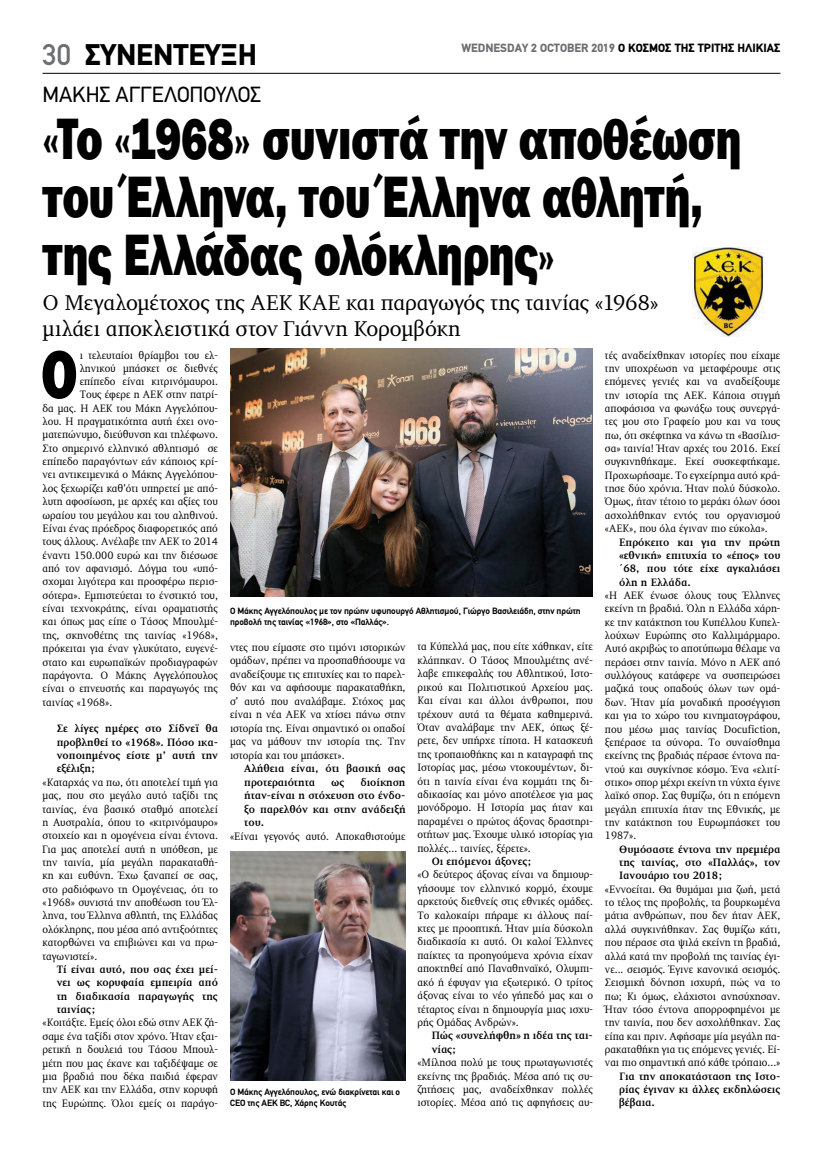
<style>
.page{position:relative;width:823px;height:1149px;background:#fff}
.page>*{position:absolute;margin:0;border:0;box-sizing:border-box;transform-origin:0 0}
.t1{font:800 70.4px "Franklin Gothic";color:#000;scale:.75 1}
.t2{font:800 60px/58px "Franklin Gothic";letter-spacing:-.01em;color:#000;scale:.75 1}
.t3{font:900 30px "PF Din Text";color:#000}
.t4{font:22px/26.4px "PF Diplomat";letter-spacing:-.01em;color:#000}
.t5{font:22px "PF Din Text";letter-spacing:-.01em;color:#000}
.t6{font:900 12px "PF Din Text";color:#000}
.t7{font:11px/13.4px "PF Diplomat";color:#000;text-align:justify;scale:.95 1}
.t8{font:700 11px/13.4px "PF Diplomat";color:#000;text-align:justify;scale:.95 1}
.t9{font:700 9.2px/11px "PF Din Text";letter-spacing:-.01em;color:#000}
.s1{color:#6d6e71}
.s2{font-weight:500;color:#6d6e71}
</style>
<div class="page">
<hr style="left:43px;top:73px;width:737px;height:1px;background:#000">
<img style="left:230px;top:349px;width:362px;height:247px">
<img style="left:230px;top:851px;width:175px;height:229px">
<img style="left:692px;top:247px;width:72px;height:89px">
<p class="t6" style="left:461px;top:40px;width:320px"><span class="s1">WEDNESDAY 2 OCTOBER 2019</span> O ΚΟΣΜΟΣ ΤΗΣ ΤΡΙΤΗΣ ΗΛΙΚΙΑΣ</p>
<h3 class="t3" style="left:43px;top:37px;width:216px"><span class="s2">30</span> ΣΥΝΕΝΤΕΥΞΗ</h3>
<h3 class="t5" style="left:43px;top:82px;width:220px">ΜΑΚΗΣ ΑΓΓΕΛΟΠΟΥΛΟΣ</h3>
<h2 class="t2" style="left:43px;top:110px;width:933px">«Το «1968» συνιστά την αποθέωση του Έλληνα, του Έλληνα αθλητή, της Ελλάδας ολόκληρης»</h2>
<h3 class="t4" style="left:43px;top:290px;width:617px">O Μεγαλοµέτοχος της ΑΕΚ ΚΑΕ και παραγωγός της ταινίας «1968» µιλάει αποκλειστικά στον Γιάννη Κοροµβόκη</h3>
<h1 class="t1" style="left:41px;top:329px;width:50px">Ο</h1>
<p class="t7" style="left:80px;top:348px;width:147px">ι τελευταίοι θρίαµβοι του ελ-</p>
<p class="t7" style="left:80px;top:361px;width:147px">ληνικού µπάσκετ σε διεθνές</p>
<p class="t7" style="left:80px;top:375px;width:147px">επίπεδο είναι κιτρινόµαυροι.</p>
<p class="t7" style="left:80px;top:388px;width:147px">Τους έφερε η ΑΕΚ στην πατρί-</p>
<p class="t7" style="left:43px;top:401px;width:186px">δα µας. Η ΑΕΚ του Μάκη Αγγελόπου-</p>
<p class="t7" style="left:43px;top:415px;width:186px">λου. Η πραγµατικότητα αυτή έχει ονο-</p>
<p class="t7" style="left:43px;top:428px;width:186px">µατεπώνυµο, διεύθυνση και τηλέφωνο.</p>
<p class="t7" style="left:43px;top:441px;width:186px">Στο σηµερινό ελληνικό αθλητισµό σε</p>
<p class="t7" style="left:43px;top:455px;width:186px">επίπεδο παραγόντων εάν κάποιος κρί-</p>
<p class="t7" style="left:43px;top:468px;width:186px">νει αντικειµενικά ο Μάκης Αγγελόπου-</p>
<p class="t7" style="left:43px;top:481px;width:186px">λος ξεχωρίζει καθ’ότι υπηρετεί µε από-</p>
<p class="t7" style="left:43px;top:495px;width:186px">λυτη αφοσίωση, µε αρχές και αξίες του</p>
<p class="t7" style="left:43px;top:508px;width:186px">ωραίου του µεγάλου και του αληθινού.</p>
<p class="t7" style="left:43px;top:521px;width:186px">Είναι ένας πρόεδρος διαφορετικός από</p>
<p class="t7" style="left:43px;top:535px;width:186px">τους άλλους. Ανέλαβε την ΑΕΚ το 2014</p>
<p class="t7" style="left:43px;top:548px;width:186px">έναντι 150.000 ευρώ και την διέσωσε</p>
<p class="t7" style="left:43px;top:561px;width:186px">από τον αφανισµό. ∆όγµα του «υπό-</p>
<p class="t7" style="left:43px;top:575px;width:186px">σχοµαι λιγότερα και προσφέρω περισ-</p>
<p class="t7" style="left:43px;top:588px;width:186px">σότερα». Εµπιστεύεται το ένστικτό του,</p>
<p class="t7" style="left:43px;top:601px;width:186px">είναι τεχνοκράτης, είναι οραµατιστής</p>
<p class="t7" style="left:43px;top:615px;width:186px">και όπως µας είπε ο Τάσος Μπουλµέ-</p>
<p class="t7" style="left:43px;top:628px;width:186px">της, σκηνοθέτης της ταινίας «1968»,</p>
<p class="t7" style="left:43px;top:642px;width:186px">πρόκειται για έναν γλυκύτατο, ευγενέ-</p>
<p class="t7" style="left:43px;top:655px;width:186px">στατο και ευρωπαϊκών προδιαγραφών</p>
<p class="t7" style="left:43px;top:668px;width:186px">παράγοντα. Ο Μάκης Αγγελόπουλος</p>
<p class="t7" style="left:43px;top:682px;width:186px">είναι ο επνευστής και παραγωγός της</p>
<p class="t7" style="left:43px;top:695px;width:75px">ταινίας «1968».</p>
<p class="t8" style="left:57px;top:722px;width:171px">Σε λίγες ηµέρες στο Σίδνεϊ θα προβληθεί το «1968». Πόσο ικα&shy;νοποιηµένος είστε µ’ αυτή την εξέλιξη;</p>
<p class="t7" style="left:43px;top:775px;width:186px">«Καταρχάς να πω, ότι αποτελεί τιµή για µας, που στο µεγάλο αυτό ταξίδι της ταινίας, ένα βασικό σταθµό αποτελεί η Αυστραλία, όπου το «κιτρινόµαυρο» στοιχείο και η οµογένεια είναι έντονα.<br>Για µας αποτελεί αυτή η υπόθεση, µε την ταινία, µία µεγάλη παρακαταθή&shy;κη και ευθύνη. Έχω ξαναπεί σε σας, στο ραδιόφωνο τη Οµογένειας, ότι το «1968» συνιστά την αποθέωση του Έλ&shy;ληνα, του Έλληνα αθλητή, της Ελλάδας ολόκληρης, που µέσα από αντιξοότητες κατορθώνει να επιβιώνει και να πρω&shy;ταγωνιστεί».</p>
<p class="t8" style="left:57px;top:962px;width:171px">Τί είναι αυτό, που σας έχει µεί&shy;νει ως κορυφαία εµπειρία από τη διαδικασία παραγωγής της ταινίας;</p>
<p class="t7" style="left:43px;top:1015px;width:186px">«Κοιτάξτε. Εµείς όλοι εδώ στην ΑΕΚ ζή&shy;σαµε ένα ταξίδι στον χρόνο. Ήταν εξαι&shy;ρετική η δουλειά του Τάσου Μπουλ&shy;µέτη που µας έκανε και ταξιδέψαµε σε µια βραδιά που δέκα παιδιά έφεραν την ΑΕΚ και την Ελλάδα, στην κορυφή της Ευρώπης. Όλοι εµείς οι παράγο-</p>
<p class="t9" style="left:230px;top:605px;width:352px">Ο Μάκης Αγγελόπουλος µε τον πρώην υφυπουργό Αθλητισµού, Γιώργο Βασιλειάδη, στην πρώτη προβολή της ταινίας «1968», στο «Παλλάς».</p>
<p class="t7" style="left:230px;top:640px;width:186px">ντες που είµαστε στο τιµόνι ιστορικών οµάδων, πρέπει να προσπαθήσουµε να αναδείξουµε τις επιτυχίες και το παρελ&shy;θόν και να αφήσουµε παρακαταθήκη, σ’ αυτό που αναλάβαµε. Στόχος µας είναι η νέα ΑΕΚ να χτίσει πάνω στην ιστορία της. Είναι σηµαντικό οι οπαδοί µας να µάθουν την ιστορία της. Την ιστορία και του µπάσκετ».</p>
<p class="t8" style="left:244px;top:761px;width:171px">Αλήθεια είναι, ότι βασική σας προτεραιότητα</p>
<p class="t8" style="left:244px;top:775px;width:171px;text-indent:116px">διοίκηση ήταν-είναι η στόχευση στο ένδο&shy;ξο παρελθόν και στην ανάδειξή του.</p>
<p class="t7" style="left:230px;top:829px;width:186px">«Είναι γεγονός αυτό. Αποκαθιστούµε</p>
<p class="t8" style="left:331px;top:775px;width:16px">ως</p>
<p class="t9" style="left:230px;top:1086px;width:171px">Ο Μάκης Αγγελόπουλος, ενώ διακρίνεται και ο<br>CEO της ΑΕΚ BC, Χάρης Κουτάς</p>
<p class="t7" style="left:417px;top:640px;width:186px">τα Κύπελλά µας, που είτε χάθηκαν, είτε κλάπηκαν. Ο Τάσος Μπουλµέτης ανέ&shy;λαβε επικεφαλής του Αθλητικού, Ιστο&shy;ρικού και Πολιτιστικού Αρχείου µας.<br>Και είναι και άλλοι άνθρωποι, που τρέχουν αυτά τα θέµατα καθηµερινά.<br>Όταν αναλάβαµε την ΑΕΚ, όπως ξέ&shy;ρετε, δεν υπήρχε τίποτα. Η κατασκευή της τροπαιοθήκης και η καταγραφή της Ιστορίας µας, µέσω ντοκουµέντων, δι&shy;ότι η ταινία είναι ένα κοµµάτι της δι&shy;αδικασίας και µόνο αποτέλεσε για µας µονόδροµο. Η Ιστορία µας ήταν και παραµένει ο πρώτος άξονας δραστηρι&shy;οτήτων µας. Έχουµε υλικό ιστορίας για πολλές... ταινίες, ξέρετε».</p>
<p class="t8" style="left:431px;top:854px;width:106px">Οι επόµενοι άξονες;</p>
<p class="t7" style="left:417px;top:868px;width:186px">«Ο δεύτερος άξονας είναι να δηµιουρ&shy;γήσουµε τον ελληνικό κορµό, έχουµε αρκετούς διεθνείς στις εθνικές οµάδες.<br>Το καλοκαίρι πήραµε κι άλλους παί&shy;κτες µε προοπτική. Ήταν µιία δύσκολη διαδικασία κι αυτό. Οι καλοί Έλληνες παίκτες τα προηγούµενα χρόνια είχαν αποκτηθεί από Παναθηναϊκό, Ολυµπι&shy;ακό ή έφυγαν για εξωτερικό. Ο τρίτος άξονας είναι το νέο γήπεδό µας και ο τέταρτος είναι η δηµιουργία µιας ισχυ&shy;ρής Οµάδας Ανδρών».</p>
<p class="t8" style="left:431px;top:1028px;width:171px">Πώς «συνελήφθη» η ιδέα της ται&shy;νίας;</p>
<p class="t7" style="left:417px;top:1055px;width:186px">«Μίλησα πολύ µε τους πρωταγωνιστές εκείνης της βραδιάς. Μέσα από τις συ&shy;ζητήσεις µας, αναδείχθηκαν πολλές ιστορίες. Μέσα από τις αφηγήσεις αυ-</p>
<p class="t7" style="left:604px;top:348px;width:186px">τές αναδείχθηκαν ιστορίες που είχαµε την υποχρέωση να µεταφέρουµε στις επόµενες γενιές και να αναδείξουµε την ιστορία της ΑΕΚ. Κάποια στιγµή αποφάσισα να φωνάξω τους συνεργά&shy;τες µου στο Γραφείο µου και να τους πω, ότι σκέφτηκα να κάνω τη «Βασίλισ&shy;σα» ταινία! Ήταν αρχές του 2016. Εκεί συγκινηθήκαµε. Εκεί συσκεφτήκαµε.<br>Προχωρήσαµε. Το εγχείρηµα αυτό κρά&shy;τησε δύο χρόνια. Ήταν πολύ δύσκολο.<br>Όµως, ήταν τέτοιο το µεράκι όλων όσοι ασχολήθηκαν εντός του οργανισµού «ΑΕΚ», που όλα έγιναν πιο εύκολα».</p>
<p class="t8" style="left:618px;top:535px;width:171px">Επρόκειτο και για την πρώτη «εθνική» επιτυχία το «έπος» του ΄68, που τότε είχε αγκαλιάσει όλη η Ελλάδα.</p>
<p class="t7" style="left:604px;top:588px;width:186px">«Η ΑΕΚ ένωσε όλους τους Έλληνες εκείνη τη βραδιά. Όλη η Ελλάδα χάρη&shy;κε την κατάκτηση του Κυπέλλου Κυπελ&shy;λούχων Ευρώπης στο Καλλιµάρµαρο.<br>Αυτό ακριβώς το αποτύπωµα θέλαµε να περάσει στην ταινία. Μόνο η ΑΕΚ από συλλόγους κατάφερε να συσπειρώσει µαζικά τους οπαδούς όλων των οµά&shy;δων. Ήταν µία µοναδική προσέγγιση και για το χώρο του κινηµατογράφου, που µέσω µιας ταινίας Docufiction, ξεπέρασε τα σύνορα. Το συναίσθηµα εκείνης της βραδιάς πέρασε έντονα πα&shy;ντού και συγκίνησε κόσµο. Ένα «ελιτί&shy;στικο» σπορ µέχρι εκείνη τη νύχτα έγινε λαϊκό σπορ. Σας θυµίζω, ότι η επόµενη µεγάλη επιτυχία ήταν της Εθνικής, µε την κατάκτηση του Ευρωµπάσκετ του 1987».</p>
<p class="t8" style="left:618px;top:842px;width:171px">Θυµόσαστε έντονα την πρεµιέρα της ταινίας, στο «Παλλάς», τον Ιανουάριο του 2018;</p>
<p class="t7" style="left:604px;top:882px;width:186px">«Εννοείται. Θα θυµάµαι µια ζωή, µετά το τέλος της προβολής, τα βουρκωµένα µάτια ανθρώπων, που δεν ήταν ΑΕΚ, αλλά συγκινήθηκαν. Σας θυµίζω κάτι, που πέρασε στα ψιλά εκείνη τη βραδιά, αλλά κατά την προβολή της ταινίας έγι&shy;νε... σεισµός. Έγινε κανονικά σεισµός.<br>Σεισµική δόνηση ισχυρή, πώς να το πω; Κι όµως, ελάχιστοι ανησύχησαν.<br>Ήταν τόσο έντονα απορροφηµένοι µε την ταινία, που δεν ασχολήθηκαν. Σας είπα και πριν. Αφήσαµε µία µεγάλη πα&shy;ρακαταθήκη για τις επόµενες γενιές. Εί&shy;ναι πιο σηµαντική από κάθε τρόπαιο...»</p>
<p class="t8" style="left:618px;top:1069px;width:171px">Για την αποκατάσταση της Ιστο&shy;ρίας έγιναν κι άλλες εκδηλώσεις βέβαια.</p>
</div>
